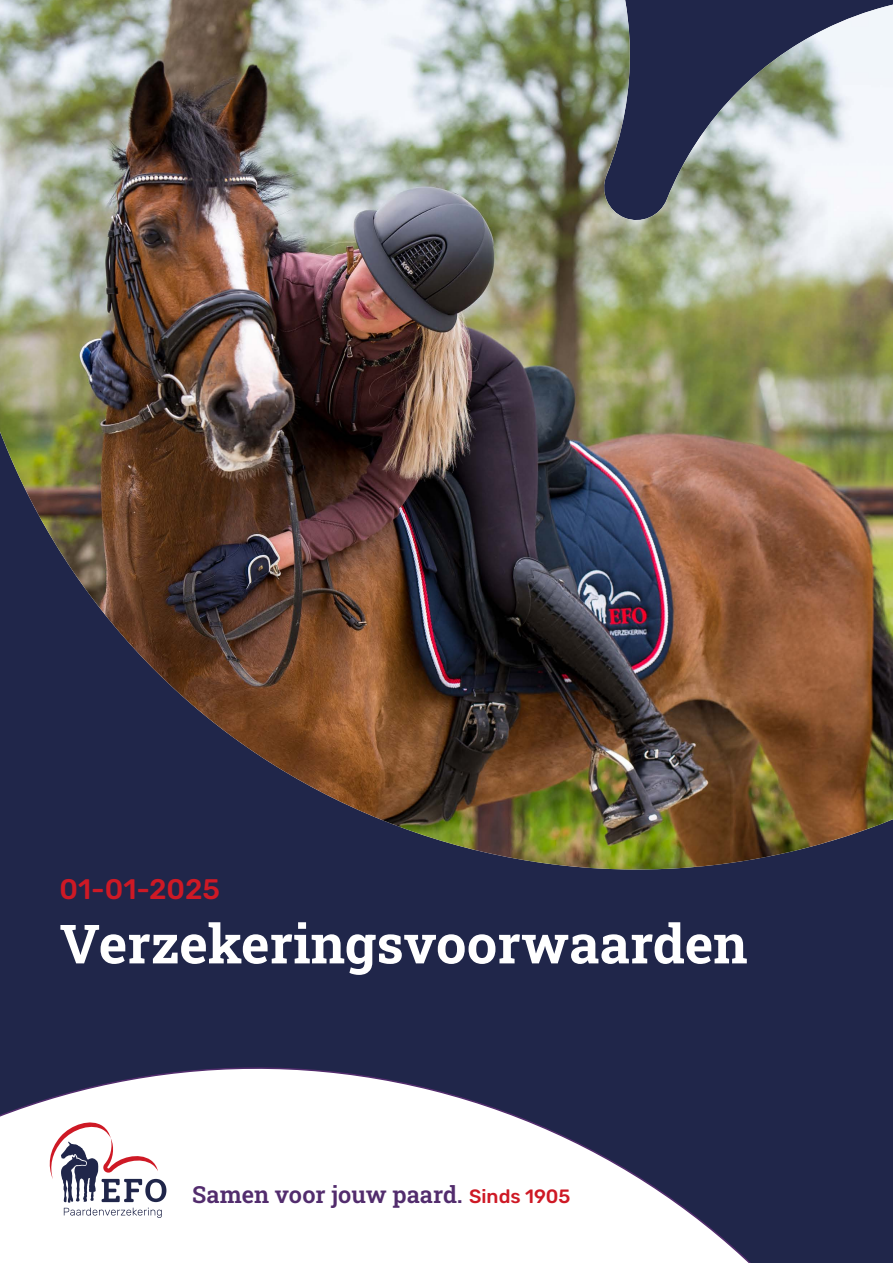
<style>
.page{position:relative;width:893px;height:1263px;background:#fff}
.page>*{position:absolute;margin:0;border:0;box-sizing:border-box;transform-origin:0 0}
.t1{font:700 54px "Roboto Slab";color:#fff}
.t2{font:500 28.2px "Rubik";color:#ce1925}
.t3{font:600 23.55px "Roboto Slab";color:#522c6d}
.s1{font-family:"Rubik";font-weight:500;font-size:19.2px;color:#ce1925}
</style>
<div class="page">
<div style="left:0;top:960px;width:893px;height:31px;background:#20264a"></div>
<div style="left:0;top:878px;width:893px;height:82px;background:#20264a"></div>
<img style="left:0;top:0;width:893px;height:878px">
<svg style="left:0;top:991px;width:893px;height:272px;fill:#20264a"></svg>
<svg style="left:47px;top:1118px;width:119px;height:100px"></svg>
<p class="t2" style="left:60px;top:873px;width:162px">01-01-2025</p>
<h1 class="t1" style="left:60px;top:907px;width:690px">Verzekeringsvoorwaarden</h1>
<p class="t3" style="left:192px;top:1178px;width:380px">Samen voor jouw paard. <span class="s1">Sinds 1905</span></p>
</div>
